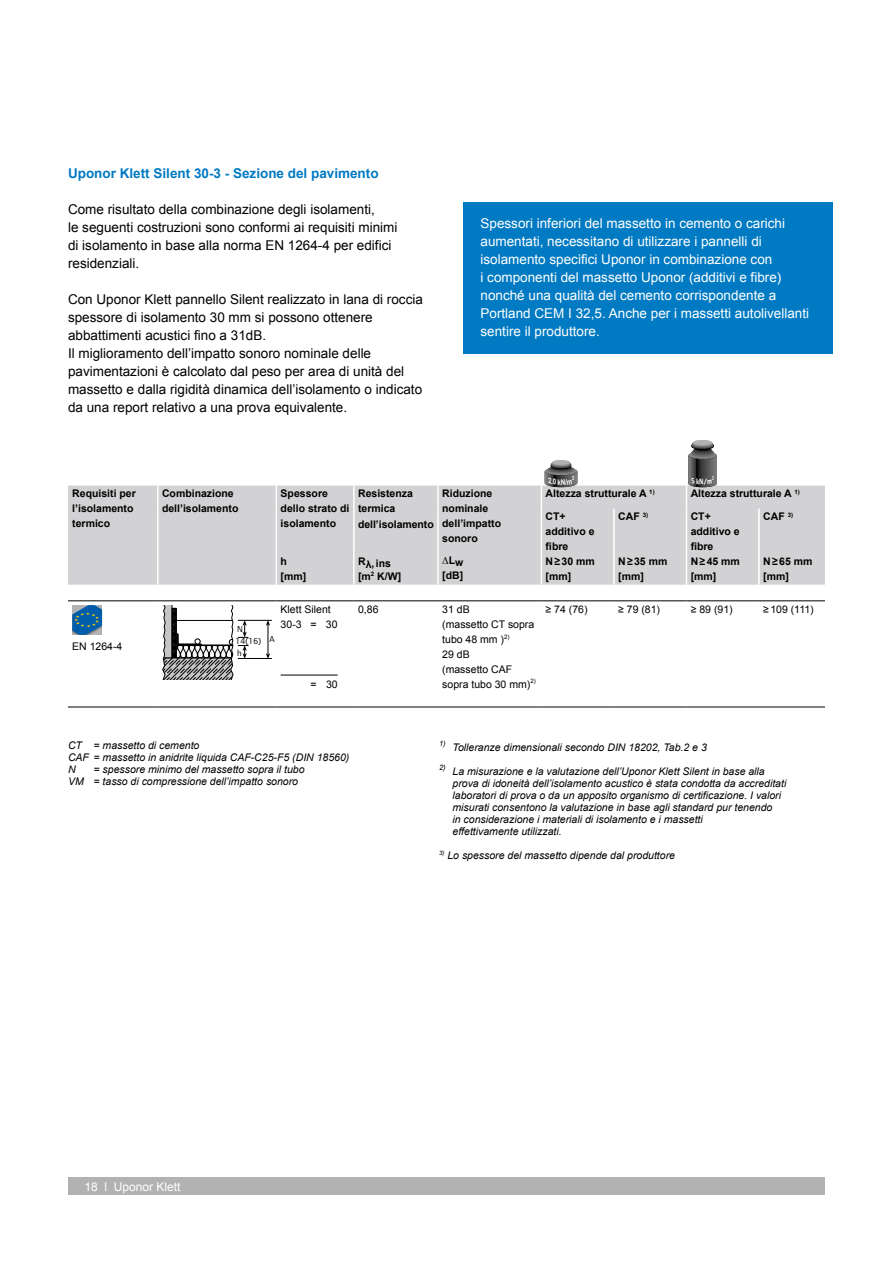
<style>
.page{position:relative;width:893px;height:1263px;background:#fff}
.page>*{position:absolute;margin:0;border:0;box-sizing:border-box;transform-origin:0 0}
.t1{font:13.5px/18px "Arial";color:#000}
.t2{font:13.5px/18px "Arial";color:#fff}
.t3{font:700 13.5px "Arial";color:#007ac2}
.t4{font:12px "Arial";color:#fff}
.t5{font:italic 10.5px/12px "Arial";color:#000}
.t6{font:700 10.5px/15px "Arial";color:#000}
.t7{font:10.5px/15px "Arial";color:#000}
.t8{font:9px/11.4px "Foundry Form Sans";color:#000}
</style>
<div class="page">
<div style="left:68px;top:1178px;width:757px;height:17px;background:#b3b2b2"></div>
<div style="left:68px;top:486px;width:757px;height:99px;background:#d2d2d4"></div>
<hr style="left:68px;top:601px;width:90px;height:1px;background:#000">
<hr style="left:158px;top:601px;width:118px;height:1px;background:#000">
<hr style="left:276px;top:601px;width:78px;height:1px;background:#000">
<hr style="left:354px;top:601px;width:84px;height:1px;background:#000">
<hr style="left:438px;top:601px;width:103px;height:1px;background:#000">
<hr style="left:541px;top:601px;width:73px;height:1px;background:#000">
<hr style="left:614px;top:601px;width:72px;height:1px;background:#000">
<hr style="left:686px;top:601px;width:73px;height:1px;background:#000">
<hr style="left:759px;top:601px;width:66px;height:1px;background:#000">
<hr style="left:68px;top:707px;width:90px;height:1px;background:#000">
<hr style="left:158px;top:707px;width:118px;height:1px;background:#000">
<hr style="left:276px;top:707px;width:78px;height:1px;background:#000">
<hr style="left:354px;top:707px;width:84px;height:1px;background:#000">
<hr style="left:438px;top:707px;width:103px;height:1px;background:#000">
<hr style="left:541px;top:707px;width:73px;height:1px;background:#000">
<hr style="left:614px;top:707px;width:72px;height:1px;background:#000">
<hr style="left:686px;top:707px;width:73px;height:1px;background:#000">
<hr style="left:759px;top:707px;width:66px;height:1px;background:#000">
<hr style="left:157px;top:486px;width:2px;height:22px;background:#fff">
<hr style="left:157px;top:508px;width:2px;height:77px;background:#fff">
<svg style="left:276px;top:486px;width:1px;height:22px"></svg>
<hr style="left:276px;top:508px;width:1px;height:77px;background:#fff">
<hr style="left:353px;top:486px;width:2px;height:22px;background:#fff">
<hr style="left:353px;top:508px;width:2px;height:77px;background:#fff">
<hr style="left:437px;top:486px;width:2px;height:22px;background:#fff">
<hr style="left:437px;top:508px;width:2px;height:77px;background:#fff">
<hr style="left:541px;top:508px;width:1px;height:77px;background:#fff">
<hr style="left:613px;top:508px;width:2px;height:77px;background:#fff">
<hr style="left:686px;top:508px;width:1px;height:77px;background:#fff">
<hr style="left:758px;top:508px;width:2px;height:77px;background:#fff">
<svg style="left:72px;top:605px;width:30px;height:30px"></svg>
<svg style="left:162px;top:605px;width:110px;height:75px"></svg>
<hr style="left:268px;top:624px;width:1px;height:31px;background:#000">
<hr style="left:281px;top:675px;width:57px;height:1px;background:#000">
<div style="left:463px;top:202px;width:370px;height:151px;background:#007ac2"></div>
<svg style="left:541px;top:460px;width:38px;height:48px;background:#a9a9a9"></svg>
<svg style="left:686px;top:440px;width:32px;height:68px;background:#939393"></svg>
<p class="t3" style="left:68px;top:164px;width:312px">Uponor Klett Silent 30-3 - Sezione del pavimento</p>
<p class="t1" style="left:68px;top:200px;width:331px">Come risultato della combinazione degli isolamenti,<br>le seguenti costruzioni sono conformi ai requisiti minimi di isolamento in base alla norma EN 1264-4 per edifici residenziali.</p>
<p class="t1" style="left:68px;top:290px;width:356px">Con Uponor Klett pannello Silent realizzato in lana di roccia spessore di isolamento 30 mm si possono ottenere abbattimenti acustici fino a 31dB.<br>Il miglioramento dell’impatto sonoro nominale delle pavimentazioni è calcolato dal peso per area di unità del massetto e dalla rigidità dinamica dell’isolamento o indicato da una report relativo a una prova equivalente.</p>
<p class="t2" style="left:480px;top:215px;width:330px">Spessori inferiori del massetto in cemento o carichi aumentati, necessitano di utilizzare i pannelli di isolamento specifici Uponor in combinazione con<br>i componenti del massetto Uponor (additivi e fibre) nonché una qualità del cemento corrispondente a Portland CEM I 32,5. Anche per i massetti autolivellanti sentire il produttore.</p>
<p class="t6" style="left:72px;top:487px;width:65px">Requisiti per l’isolamento termico</p>
<p class="t6" style="left:162px;top:487px;width:78px">Combinazione dell’isolamento</p>
<p class="t6" style="left:281px;top:487px;width:70px">Spessore dello strato di isolamento</p>
<p class="t6" style="left:281px;top:554px;width:27px">h [mm]</p>
<p class="t6" style="left:358px;top:487px;width:77px">Resistenza termica dell’isolamento</p>
<p class="t6" style="left:358px;top:556px;width:45px;line-height:13.5px">Rλ,ins [m<sup>2</sup> K/W]</p>
<p class="t6" style="left:442px;top:487px;width:60px">Riduzione nominale dell’impatto sonoro</p>
<p class="t6" style="left:442px;top:553px;width:23px">∆Lw [dB]</p>
<p class="t6" style="left:546px;top:487px;width:111px">Altezza strutturale A <sup>1)</sup></p>
<p class="t6" style="left:691px;top:487px;width:111px">Altezza strutturale A <sup>1)</sup></p>
<p class="t6" style="left:546px;top:509px;width:51px">CT+ additivo e fibre<br>N≥30 mm [mm]</p>
<p class="t6" style="left:618px;top:510px;width:31px">CAF <sup>3)</sup></p>
<p class="t6" style="left:691px;top:510px;width:51px">CT+ additivo e fibre<br>N≥45 mm [mm]</p>
<p class="t6" style="left:763px;top:510px;width:31px">CAF <sup>3)</sup></p>
<p class="t6" style="left:618px;top:554px;width:51px">N≥35 mm [mm]</p>
<p class="t6" style="left:763px;top:554px;width:51px">N≥65 mm [mm]</p>
<p class="t8" style="left:237px;top:623px;width:7px">N</p>
<p class="t7" style="left:281px;top:602px;width:59px">Klett Silent<br>30-3 = 30</p>
<p class="t7" style="left:72px;top:639px;width:52px">EN 1264-4</p>
<p class="t8" style="left:236px;top:636px;width:27px">14(16) h</p>
<p class="t8" style="left:270px;top:633px;width:7px">A</p>
<p class="t7" style="left:310px;top:677px;width:29px">= 30</p>
<p class="t7" style="left:358px;top:602px;width:22px">0,86</p>
<p class="t7" style="left:442px;top:602px;width:95px">31 dB<br>(massetto CT sopra tubo 48 mm )<sup>2)<br></sup>29 dB<br>(massetto CAF sopra tubo 30 mm)<sup>2)</sup></p>
<p class="t7" style="left:546px;top:602px;width:43px">≥ 74 (76)</p>
<p class="t7" style="left:618px;top:602px;width:43px">≥ 79 (81)</p>
<p class="t7" style="left:691px;top:602px;width:43px">≥ 89 (91)</p>
<p class="t7" style="left:763px;top:602px;width:52px">≥109 (111)</p>
<p class="t5" style="left:68px;top:740px;width:283px">CT = massetto di cemento<br>CAF = massetto in anidrite liquida CAF-C25-F5 (DIN 18560)<br>N</p>
<p class="t5" style="left:68px;top:764px;width:238px;text-indent:26px">= spessore minimo del massetto sopra il tubo<br>VM = tasso di compressione dell’impatto sonoro</p>
<p class="t5" style="left:439px;top:741px;width:269px"><sup>1)</sup> Tolleranze dimensionali secondo DIN 18202, Tab.2 e 3</p>
<p class="t5" style="left:453px;top:765px;width:335px;text-indent:-13px"><sup>2)</sup> La misurazione e la valutazione dell’Uponor Klett Silent in base alla prova di idoneità dell’isolamento acustico è stata condotta da accreditati laboratori di prova o da un apposito organismo di certificazione. I valori misurati consentono la valutazione in base agli standard pur tenendo<br>in considerazione i materiali di isolamento e i massetti<br>effettivamente utilizzati.</p>
<p class="t5" style="left:439px;top:849px;width:237px"><sup>3)</sup> Lo spessore del massetto dipende dal produttore</p>
<p class="t4" style="left:85px;top:1179px;width:98px">18 l Uponor Klett</p>
</div>
